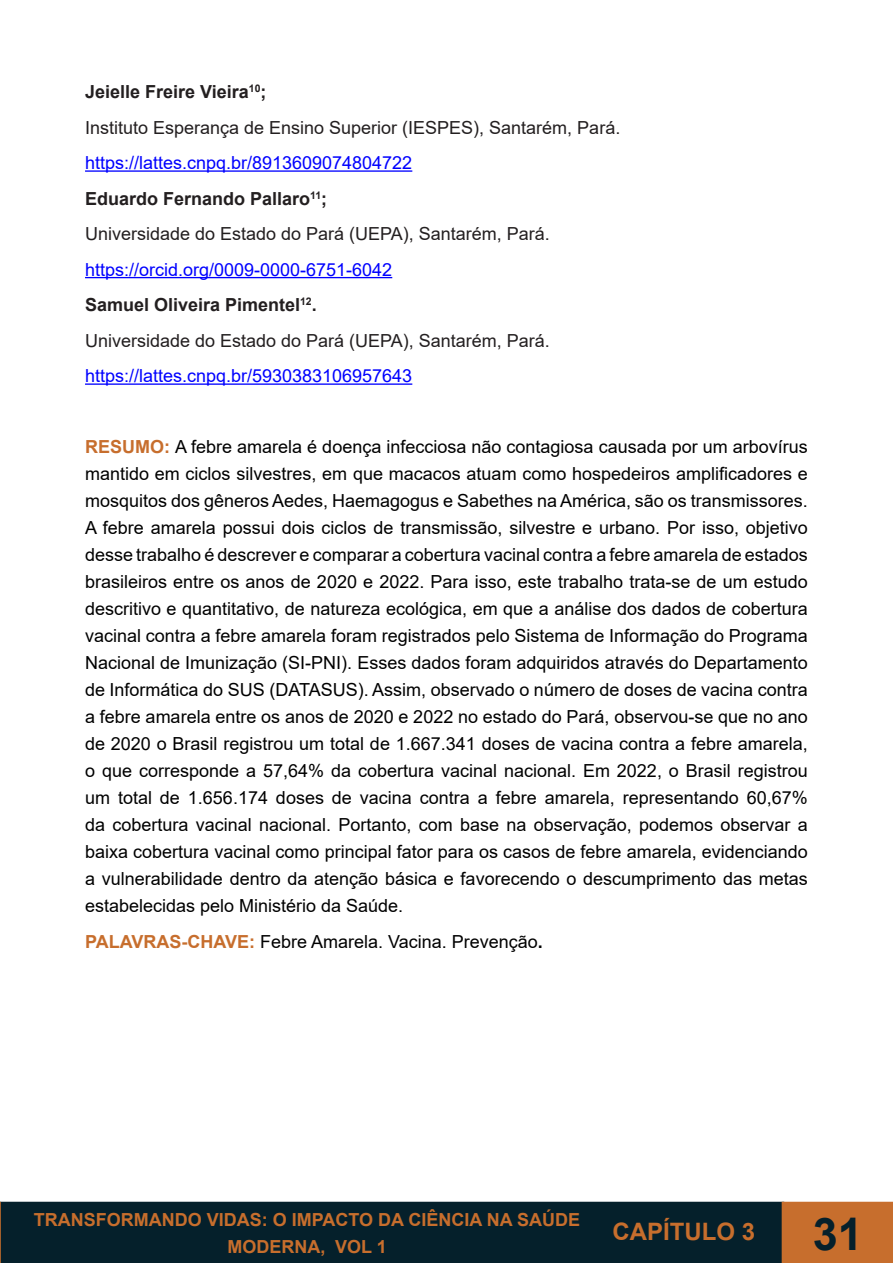
<style>
.page{position:relative;width:893px;height:1263px;background:#fff}
.page>*{position:absolute;margin:0;border:0;box-sizing:border-box;transform-origin:0 0}
.t1{font:700 45px "Arial";color:#05202b}
.t2{font:700 24px "Arial";color:#c76e2d}
.t3{font:18px/27px "Arial";color:#000;text-align:justify}
.t4{font:18px "Arial";color:#231f20}
.t5{font:18px "Arial";color:#00f}
.t6{font:700 18px "Arial";color:#231f20}
.t7{font:700 18px/27px "Arial";color:#c76e2d;text-align:center}
.s1{font-weight:700;color:#c76e2d}
.s2{font-weight:700}
</style>
<div class="page">
<div style="left:1px;top:1202px;width:782px;height:60px;background:#05202b"></div>
<div style="left:0;top:1202px;width:784px;height:61px;border:2px solid #05202b"></div>
<svg style="left:0;top:1202px;width:1px;height:61px"></svg>
<div style="left:782px;top:1202px;width:111px;height:61px;background:#c76e2d"></div>
<hr style="left:85px;top:170px;width:327px;height:2px;background:#00f">
<hr style="left:85px;top:277px;width:307px;height:1px;background:#00f">
<hr style="left:85px;top:383px;width:327px;height:2px;background:#00f">
<p class="t6" style="left:85px;top:79px;width:183px">Jeielle Freire Vieira<sup>10</sup>;</p>
<p class="t4" style="left:85px;top:115px;width:537px">Instituto Esperança de Ensino Superior (IESPES), Santarém, Pará.</p>
<p class="t5" style="left:85px;top:150px;width:329px">https://lattes.cnpq.br/8913609074804722</p>
<p class="t6" style="left:85px;top:186px;width:244px">Eduardo Fernando Pallaro<sup>11</sup>;</p>
<p class="t4" style="left:85px;top:221px;width:466px">Universidade do Estado do Pará (UEPA), Santarém, Pará.</p>
<p class="t5" style="left:85px;top:257px;width:309px">https://orcid.org/0009-0000-6751-6042</p>
<p class="t6" style="left:85px;top:292px;width:233px">Samuel Oliveira Pimentel<sup>12</sup>.</p>
<p class="t4" style="left:85px;top:328px;width:466px">Universidade do Estado do Pará (UEPA), Santarém, Pará.</p>
<p class="t5" style="left:85px;top:363px;width:329px">https://lattes.cnpq.br/5930383106957643</p>
<p class="t3" style="left:85px;top:433px;width:724px"><span class="s1">RESUMO:</span> A febre amarela é doença infecciosa não contagiosa causada por um arbovírus mantido em ciclos silvestres, em que macacos atuam como hospedeiros amplificadores e mosquitos dos gêneros Aedes, Haemagogus e Sabethes na América, são os transmissores.<br>A febre amarela possui dois ciclos de transmissão, silvestre e urbano. Por isso, objetivo desse trabalho é descrever e comparar a cobertura vacinal contra a febre amarela de estados brasileiros entre os anos de 2020 e 2022. Para isso, este trabalho trata-se de um estudo descritivo e quantitativo, de natureza ecológica, em que a análise dos dados de cobertura vacinal contra a febre amarela foram registrados pelo Sistema de Informação do Programa Nacional de Imunização (SI-PNI). Esses dados foram adquiridos através do Departamento de Informática do SUS (DATASUS). Assim, observado o número de doses de vacina contra a febre amarela entre os anos de 2020 e 2022 no estado do Pará, observou-se que no ano de 2020 o Brasil registrou um total de 1.667.341 doses de vacina contra a febre amarela, o que corresponde a 57,64% da cobertura vacinal nacional. Em 2022, o Brasil registrou um total de 1.656.174 doses de vacina contra a febre amarela, representando 60,67% da cobertura vacinal nacional. Portanto, com base na observação, podemos observar a baixa cobertura vacinal como principal fator para os casos de febre amarela, evidenciando a vulnerabilidade dentro da atenção básica e favorecendo o descumprimento das metas estabelecidas pelo Ministério da Saúde.</p>
<p class="t3" style="left:85px;top:928px;width:459px"><span class="s1">PALAVRAS-CHAVE:</span> Febre Amarela. Vacina. Prevenção<span class="s2">.</span></p>
<p class="t7" style="left:34px;top:1206px;width:548px">TRANSFORMANDO VIDAS: O IMPACTO DA CIÊNCIA NA SAÚDE<br>MODERNA, VOL 1</p>
<h2 class="t2" style="left:612px;top:1215px;width:144px">CAPÍTULO 3</h2>
<h1 class="t1" style="left:813px;top:1202px;width:52px">31</h1>
</div>
